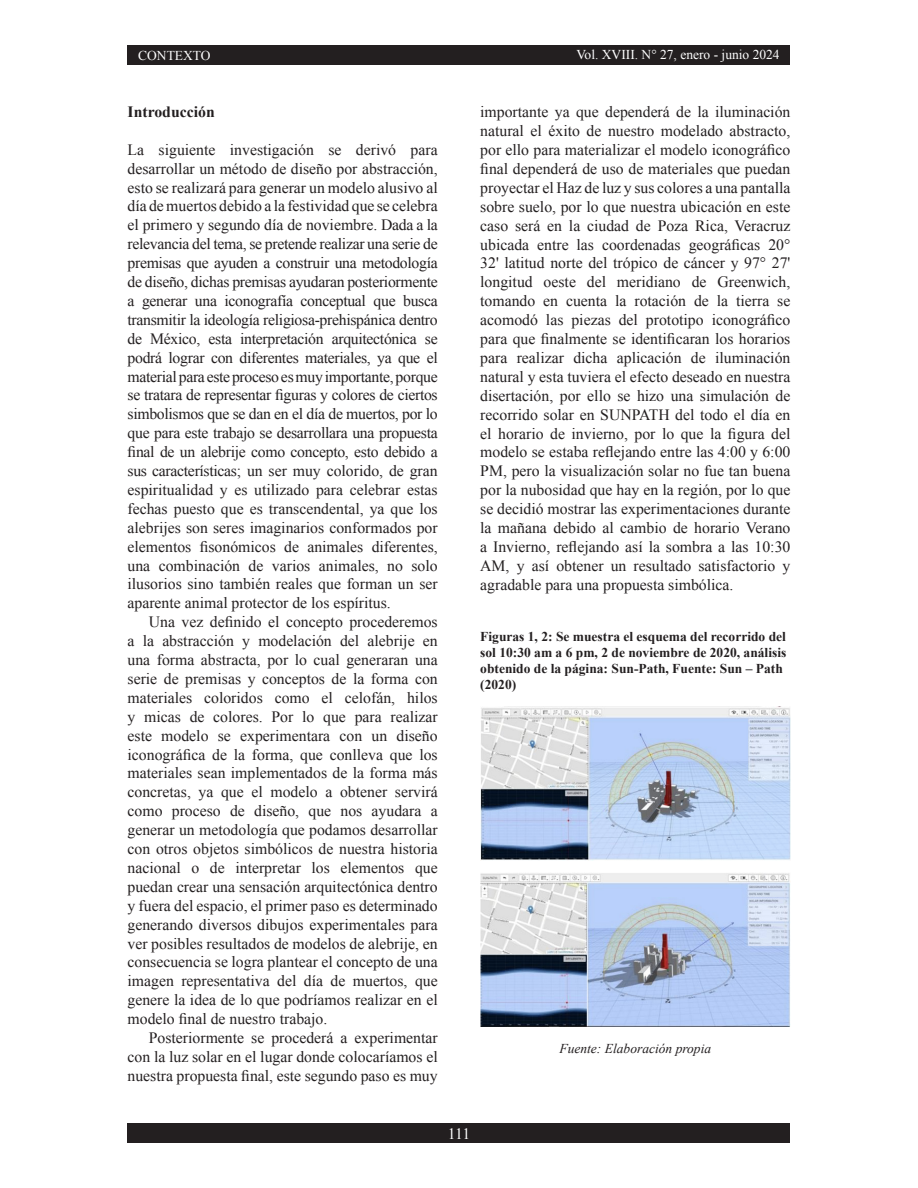
<style>
.page{position:relative;width:918px;height:1188px;background:#fff}
.page>*{position:absolute;margin:0;border:0;box-sizing:border-box;transform-origin:0 0}
.t1{font:15.75px/18.9px "Times New Roman";color:#231f20;text-align:justify}
.t2{font:700 15.75px "Times New Roman";color:#231f20}
.t3{font:15.75px "Times New Roman";color:#fcfcfc}
.t4{font:700 13.5px/16.2px "Times New Roman";color:#231f20}
.t5{font:13.5px "Times New Roman";color:#fff}
.t6{font:italic 13.5px "Times New Roman";color:#231f20}
</style>
<div class="page">
<div style="left:128px;top:1124px;width:662px;height:19px;background:#231f20"></div>
<div style="left:128px;top:45px;width:662px;height:19px;background:#231f20"></div>
<img style="left:480px;top:707px;width:310px;height:154px">
<img style="left:480px;top:873px;width:310px;height:153px">
<p class="t5" style="left:138px;top:47px;width:74px">CONTEXTO</p>
<p class="t5" style="left:577px;top:46px;width:205px">Vol. XVIII. N° 27, enero - junio 2024</p>
<p class="t2" style="left:128px;top:101px;width:89px">Introducción</p>
<p class="t1" style="left:128px;top:140px;width:312px">La siguiente investigación se derivó para desarrollar un método de diseño por abstracción, esto se realizará para generar un modelo alusivo al día de muertos debido a la festividad que se celebra el primero y segundo día de noviembre. Dada a la relevancia del tema, se pretende realizar una serie de premisas que ayuden a construir una metodología de diseño, dichas premisas ayudaran posteriormente a generar una iconografía conceptual que busca transmitir la ideología religiosa-prehispánica dentro de México, esta interpretación arquitectónica se podrá lograr con diferentes materiales, ya que el material para este proceso es muy importante, porque se tratara de representar figuras y colores de ciertos simbolismos que se dan en el día de muertos, por lo que para este trabajo se desarrollara una propuesta final de un alebrije como concepto, esto debido a sus características; un ser muy colorido, de gran espiritualidad y es utilizado para celebrar estas fechas puesto que es transcendental, ya que los alebrijes son seres imaginarios conformados por elementos fisonómicos de animales diferentes, una combinación de varios animales, no solo ilusorios sino también reales que forman un ser aparente animal protector de los espíritus.</p>
<p class="t1" style="left:128px;top:612px;width:312px;text-indent:21px">Una vez definido el concepto procederemos a la abstracción y modelación del alebrije en una forma abstracta, por lo cual generaran una serie de premisas y conceptos de la forma con materiales coloridos como el celofán, hilos y micas de colores. Por lo que para realizar este modelo se experimentara con un diseño iconográfica de la forma, que conlleva que los materiales sean implementados de la forma más concretas, ya que el modelo a obtener servirá como proceso de diseño, que nos ayudara a generar un metodología que podamos desarrollar con otros objetos simbólicos de nuestra historia nacional o de interpretar los elementos que puedan crear una sensación arquitectónica dentro y fuera del espacio, el primer paso es determinado generando diversos dibujos experimentales para ver posibles resultados de modelos de alebrije, en consecuencia se logra plantear el concepto de una imagen representativa del día de muertos, que genere la idea de lo que podríamos realizar en el modelo final de nuestro trabajo.</p>
<p class="t1" style="left:128px;top:1028px;width:312px;text-indent:21px">Posteriormente se procederá a experimentar con la luz solar en el lugar donde colocaríamos el nuestra propuesta final, este segundo paso es muy</p>
<p class="t1" style="left:480px;top:102px;width:312px">importante ya que dependerá de la iluminación natural el éxito de nuestro modelado abstracto, por ello para materializar el modelo iconográfico final dependerá de uso de materiales que puedan proyectar el Haz de luz y sus colores a una pantalla sobre suelo, por lo que nuestra ubicación en este caso será en la ciudad de Poza Rica, Veracruz ubicada entre las coordenadas geográficas 20° 32' latitud norte del trópico de cáncer y 97° 27' longitud oeste del meridiano de Greenwich, tomando en cuenta la rotación de la tierra se acomodó las piezas del prototipo iconográfico para que finalmente se identificaran los horarios para realizar dicha aplicación de iluminación natural y esta tuviera el efecto deseado en nuestra disertación, por ello se hizo una simulación de recorrido solar en SUNPATH del todo el día en el horario de invierno, por lo que la figura del modelo se estaba reflejando entre las 4:00 y 6:00<br>PM, pero la visualización solar no fue tan buena por la nubosidad que hay en la región, por lo que se decidió mostrar las experimentaciones durante la mañana debido al cambio de horario Verano a Invierno, reflejando así la sombra a las 10:30<br>AM, y así obtener un resultado satisfactorio y agradable para una propuesta simbólica.</p>
<p class="t4" style="left:480px;top:628px;width:308px">Figuras 1, 2: Se muestra el esquema del recorrido del sol 10:30 am a 6 pm, 2 de noviembre de 2020, análisis obtenido de la página: Sun-Path, Fuente: Sun – Path (2020)</p>
<p class="t6" style="left:559px;top:1039px;width:153px">Fuente: Elaboración propia</p>
<p class="t3" style="left:448px;top:1123px;width:24px">111</p>
</div>
